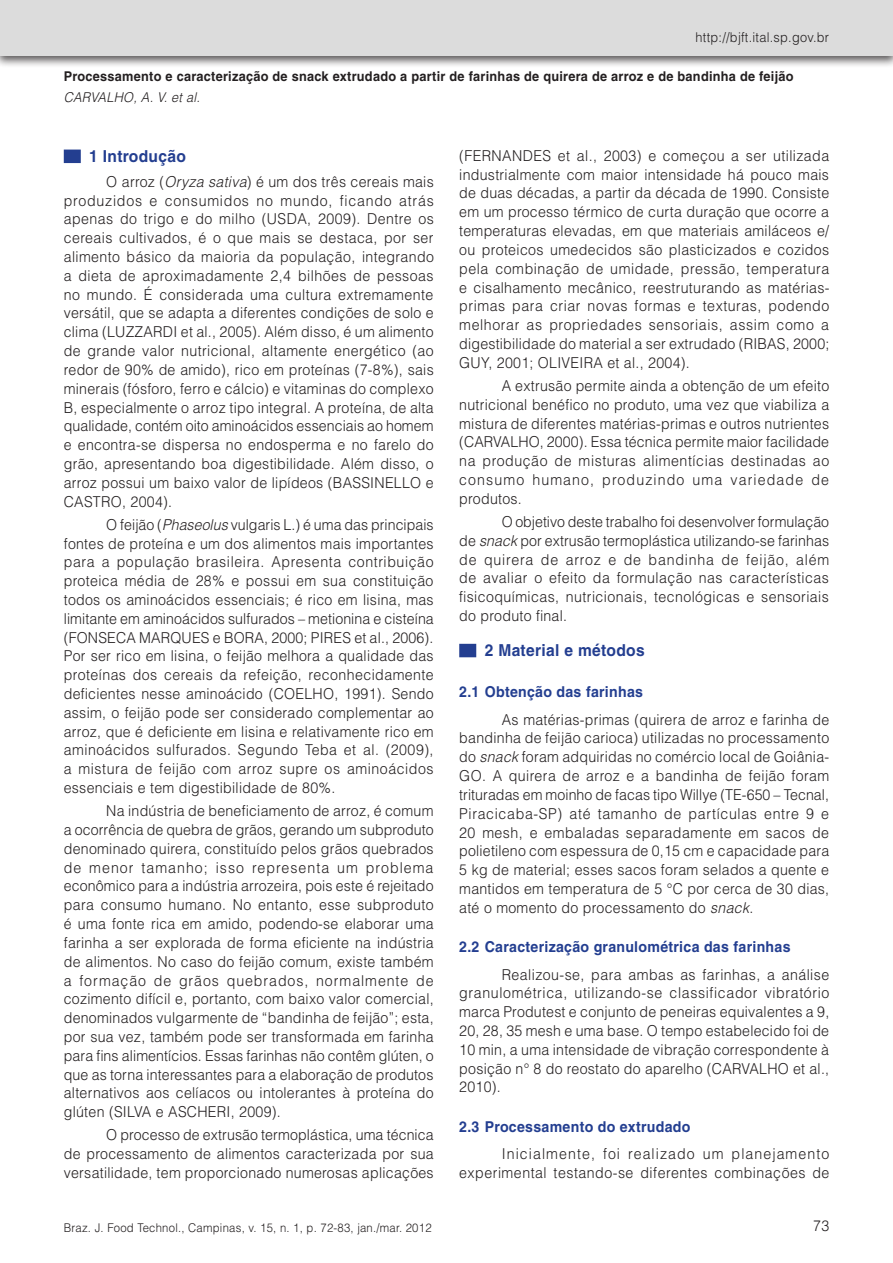
<style>
.page{position:relative;width:893px;height:1263px;background:#fff}
.page>*{position:absolute;margin:0;border:0;box-sizing:border-box;transform-origin:0 0}
.t1{font:700 16.5px "Helvetica";letter-spacing:.02em;color:#233e90;scale:.94 1}
.Corpo{font:300 15px/18.8px "Helvetica";letter-spacing:.02em;color:#231f20;text-align:justify;scale:.94 1}
.t2{font:700 15px "Helvetica";letter-spacing:.02em;color:#233e90;scale:.94 1}
.rodapé{font:300 15px "Helvetica";color:#231f20;scale:.94 1}
.t3{font:700 13.5px "Helvetica";letter-spacing:.02em;color:#231f20;scale:.94 1}
.t4{font:300 13.5px "Helvetica";letter-spacing:.02em;color:#231f20;scale:.94 1}
.t5{font:italic 300 13.5px "Helvetica";letter-spacing:.02em;color:#231f20;scale:.94 1}
.legenda{font:300 12px "Helvetica";letter-spacing:.02em;color:#231f20;scale:.94 1}
.s1{font-style:italic}
</style>
<div class="page">
<div style="left:0;top:0;width:893px;height:68px;background:#231f20;opacity:.75"></div>
<div style="left:0;top:0;width:893px;height:56px;background:#dcdcdc"></div>
<div style="left:459px;top:644px;width:17px;height:13px;background:#233e90"></div>
<div style="left:64px;top:150px;width:17px;height:13px;background:#233e90"></div>
<p class="t4" style="left:696px;top:29px;width:144px">http://bjft.ital.sp.gov.br</p>
<p class="t3" style="left:64px;top:68px;width:778px">Processamento e caracterização de snack extrudado a partir de farinhas de quirera de arroz e de bandinha de feijão</p>
<p class="t5" style="left:64px;top:89px;width:147px">CARVALHO, A. V. et al.</p>
<p class="t1" style="left:89px;top:146px;width:104px">1 Introdução</p>
<p class="Corpo" style="left:64px;top:172px;width:395px;text-indent:43px">O arroz (<span class="s1">Oryza sativa</span>) é um dos três cereais mais produzidos e consumidos no mundo, ficando atrás apenas do trigo e do milho (USDA, 2009). Dentre os cereais cultivados, é o que mais se destaca, por ser alimento básico da maioria da população, integrando a dieta de aproximadamente 2,4 bilhões de pessoas no mundo. É considerada uma cultura extremamente versátil, que se adapta a diferentes condições de solo e clima (LUZZARDI et al., 2005). Além disso, é um alimento de grande valor nutricional, altamente energético (ao redor de 90% de amido), rico em proteínas (7-8%), sais minerais (fósforo, ferro e cálcio) e vitaminas do complexo B, especialmente o arroz tipo integral. A proteína, de alta qualidade, contém oito aminoácidos essenciais ao homem e encontra-se dispersa no endosperma e no farelo do grão, apresentando boa digestibilidade. Além disso, o arroz possui um baixo valor de lipídeos (BASSINELLO e CASTRO, 2004).</p>
<p class="Corpo" style="left:64px;top:515px;width:395px;text-indent:43px">O feijão (<span class="s1">Phaseolus</span> vulgaris L.) é uma das principais fontes de proteína e um dos alimentos mais importantes para a população brasileira. Apresenta contribuição proteica média de 28% e possui em sua constituição todos os aminoácidos essenciais; é rico em lisina, mas limitante em aminoácidos sulfurados – metionina e cisteína (FONSECA MARQUES e BORA, 2000; PIRES et al., 2006).<br>Por ser rico em lisina, o feijão melhora a qualidade das proteínas dos cereais da refeição, reconhecidamente deficientes nesse aminoácido (COELHO, 1991). Sendo assim, o feijão pode ser considerado complementar ao arroz, que é deficiente em lisina e relativamente rico em aminoácidos sulfurados. Segundo Teba et al. (2009), a mistura de feijão com arroz supre os aminoácidos essenciais e tem digestibilidade de 80%.</p>
<p class="Corpo" style="left:64px;top:801px;width:395px;text-indent:43px">Na indústria de beneficiamento de arroz, é comum a ocorrência de quebra de grãos, gerando um subproduto denominado quirera, constituído pelos grãos quebrados de menor tamanho; isso representa um problema econômico para a indústria arrozeira, pois este é rejeitado para consumo humano. No entanto, esse subproduto é uma fonte rica em amido, podendo-se elaborar uma farinha a ser explorada de forma eficiente na indústria de alimentos. No caso do feijão comum, existe também a formação de grãos quebrados, normalmente de cozimento difícil e, portanto, com baixo valor comercial, denominados vulgarmente de “bandinha de feijão”; esta, por sua vez, também pode ser transformada em farinha para fins alimentícios. Essas farinhas não contêm glúten, o que as torna interessantes para a elaboração de produtos alternativos aos celíacos ou intolerantes à proteína do glúten (SILVA e ASCHERI, 2009).</p>
<p class="Corpo" style="left:64px;top:1125px;width:395px;text-indent:43px">O processo de extrusão termoplástica, uma técnica de processamento de alimentos caracterizada por sua versatilidade, tem proporcionado numerosas aplicações</p>
<p class="Corpo" style="left:459px;top:146px;width:395px">(FERNANDES et al., 2003) e começou a ser utilizada industrialmente com maior intensidade há pouco mais de duas décadas, a partir da década de 1990. Consiste em um processo térmico de curta duração que ocorre a temperaturas elevadas, em que materiais amiláceos e/ ou proteicos umedecidos são plasticizados e cozidos pela combinação de umidade, pressão, temperatura e cisalhamento mecânico, reestruturando as matérias&shy;primas para criar novas formas e texturas, podendo melhorar as propriedades sensoriais, assim como a digestibilidade do material a ser extrudado (RIBAS, 2000; GUY, 2001; OLIVEIRA et al., 2004).</p>
<p class="Corpo" style="left:459px;top:376px;width:395px;text-indent:43px">A extrusão permite ainda a obtenção de um efeito nutricional benéfico no produto, uma vez que viabiliza a mistura de diferentes matérias-primas e outros nutrientes (CARVALHO, 2000). Essa técnica permite maior facilidade na produção de misturas alimentícias destinadas ao consumo humano, produzindo uma variedade de produtos.</p>
<p class="Corpo" style="left:459px;top:512px;width:395px;text-indent:43px">O objetivo deste trabalho foi desenvolver formulação de <span class="s1">snack</span> por extrusão termoplástica utilizando-se farinhas de quirera de arroz e de bandinha de feijão, além de avaliar o efeito da formulação nas características fisicoquímicas, nutricionais, tecnológicas e sensoriais do produto final.</p>
<p class="t1" style="left:485px;top:640px;width:172px">2 Material e métodos</p>
<p class="t2" style="left:459px;top:683px;width:197px">2.1 Obtenção das farinhas</p>
<p class="Corpo" style="left:459px;top:710px;width:395px;text-indent:43px">As matérias-primas (quirera de arroz e farinha de bandinha de feijão carioca) utilizadas no processamento do <span class="s1">snack</span> foram adquiridas no comércio local de Goiânia-GO. A quirera de arroz e a bandinha de feijão foram trituradas em moinho de facas tipo Willye (TE-650 – Tecnal, Piracicaba-SP) até tamanho de partículas entre 9 e 20 mesh, e embaladas separadamente em sacos de polietileno com espessura de 0,15 cm e capacidade para 5 kg de material; esses sacos foram selados a quente e mantidos em temperatura de 5 °C por cerca de 30 dias, até o momento do processamento do <span class="s1">snack</span>.</p>
<p class="t2" style="left:459px;top:938px;width:354px">2.2 Caracterização granulométrica das farinhas</p>
<p class="Corpo" style="left:459px;top:965px;width:395px;text-indent:43px">Realizou-se, para ambas as farinhas, a análise granulométrica, utilizando-se classificador vibratório marca Produtest e conjunto de peneiras equivalentes a 9, 20, 28, 35 mesh e uma base. O tempo estabelecido foi de 10 min, a uma intensidade de vibração correspondente à posição n° 8 do reostato do aparelho (CARVALHO et al., 2010).</p>
<p class="t2" style="left:459px;top:1117px;width:247px">2.3 Processamento do extrudado</p>
<p class="Corpo" style="left:459px;top:1144px;width:395px;text-align:right">Inicialmente, foi realizado um planejamento experimental testando-se diferentes combinações de</p>
<p class="legenda" style="left:64px;top:1220px;width:393px">Braz. J. Food Technol., Campinas, v. 15, n. 1, p. 72-83, jan./mar. 2012</p>
<p class="rodapé" style="left:813px;top:1216px;width:19px">73</p>
</div>
